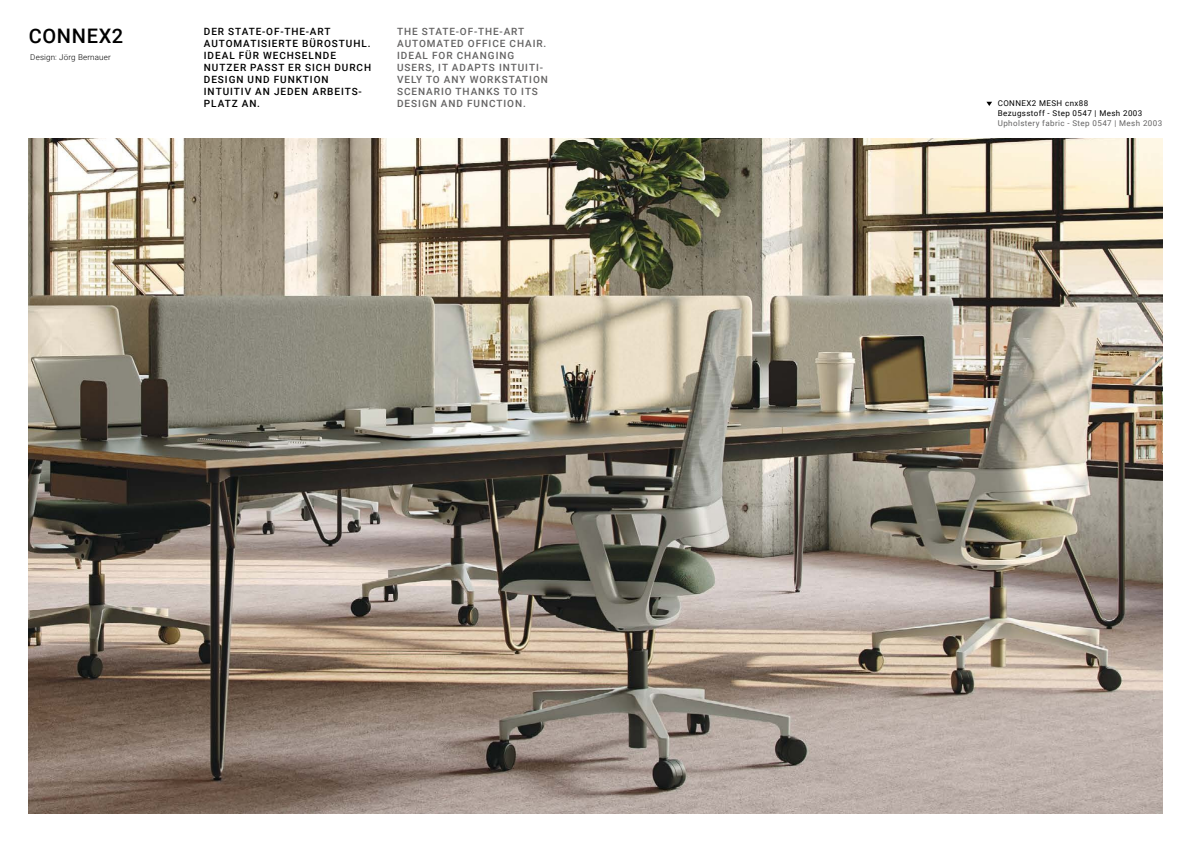
<style>
.page{position:relative;width:1191px;height:842px;background:#fff}
.page>*{position:absolute;margin:0;border:0;box-sizing:border-box;transform-origin:0 0}
.t1{font:500 20px "Roboto";letter-spacing:.035em;color:#000}
.t2{font:500 10px/12px "Roboto";letter-spacing:.095em;color:#646363}
.t3{font:500 10px/12px "Roboto";letter-spacing:.095em;color:#000}
.t4{font:8px/10px "Roboto";letter-spacing:.05em;color:#000}
.t5{font:8px "Roboto";letter-spacing:.05em;color:#646363}
.t6{font:300 8px "Roboto";letter-spacing:.02em;color:#000}
</style>
<div class="page">
<img style="left:28px;top:139px;width:1134px;height:675px">
<svg style="left:986px;top:102px;width:6px;height:4px"></svg>
<h1 class="t1" style="left:29px;top:21px;width:96px">CONNEX2</h1>
<p class="t6" style="left:30px;top:51px;width:82px">Design: Jörg Bernauer</p>
<p class="t3" style="left:204px;top:25px;width:169px">DER STATE-OF-THE-ART<br>AUTOMATISIERTE BÜROSTUHL.<br>IDEAL FÜR WECHSELNDE<br>NUTZER PASST ER SICH DURCH<br>DESIGN UND FUNKTION<br>INTUITIV AN JEDEN ARBEITS-<br>PLATZ AN.</p>
<p class="t2" style="left:397px;top:25px;width:152px">THE STATE-OF-THE-ART<br>AUTOMATED OFFICE CHAIR.<br>IDEAL FOR CHANGING<br>USERS, IT ADAPTS INTUITI-<br>VELY TO ANY WORKSTATION<br>SCENARIO THANKS TO ITS<br>DESIGN AND FUNCTION.</p>
<p class="t4" style="left:997px;top:98px;width:146px">CONNEX2 MESH cnx88<br>Bezugsstoff - Step 0547 | Mesh 2003</p>
<p class="t5" style="left:997px;top:118px;width:166px">Upholstery fabric - Step 0547 | Mesh 2003</p>
</div>
